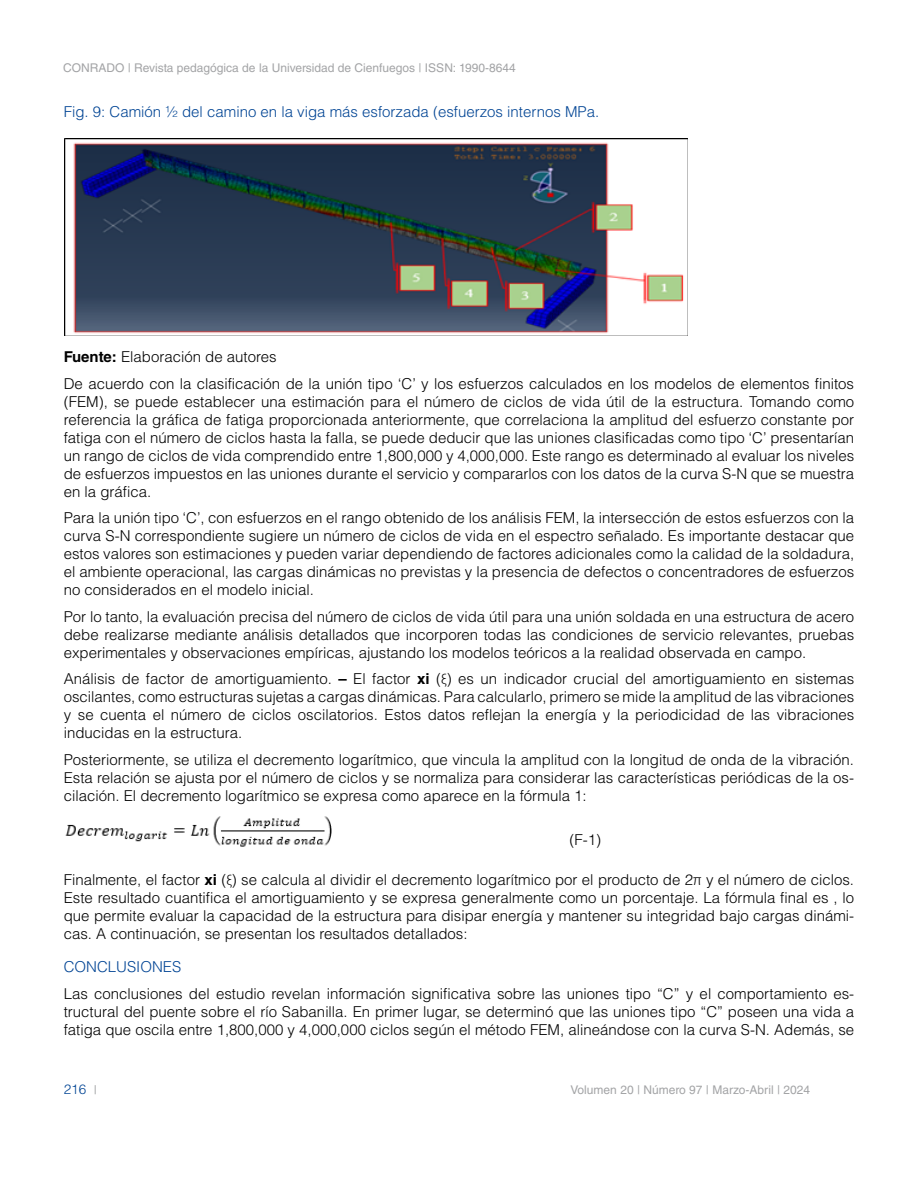
<style>
.page{position:relative;width:918px;height:1188px;background:#fff}
.page>*{position:absolute;margin:0;border:0;box-sizing:border-box;transform-origin:0 0}
.t1{font:300 15px/18px "Helvetica LT Std";color:#000;text-align:justify}
.t2{font:300 15px "Helvetica LT Std";color:#004494}
.t3{font:300 13.5px "Helvetica LT Std";color:#004494}
.t4{font:12px "Helvetica LT Std";color:#a3a4a6}
.s1{font-weight:700}
.s2{font-family:"Calibri"}
.s3{font-weight:400;font-size:12px;color:#a3a4a6}
</style>
<div class="page">
<img style="left:64px;top:138px;width:624px;height:198px">
<img style="left:65px;top:816px;width:267px;height:31px">
<p class="t4" style="left:63px;top:61px;width:454px">CONRADO | Revista pedagógica de la Universidad de Cienfuegos | ISSN: 1990-8644</p>
<p class="t2" style="left:64px;top:102px;width:537px">Fig. 9: Camión ½ del camino en la viga más esforzada (esfuerzos internos MPa.</p>
<p class="t1" style="left:64px;top:343px;width:792px;line-height:26.5px"><span class="s1">Fuente:</span> Elaboración de autores<br>De acuerdo con la clasificación de la unión tipo ‘C’ y los esfuerzos calculados en los modelos de elementos finitos</p>
<p class="t1" style="left:64px;top:392px;width:792px">(FEM), se puede establecer una estimación para el número de ciclos de vida útil de la estructura. Tomando como referencia la gráfica de fatiga proporcionada anteriormente, que correlaciona la amplitud del esfuerzo constante por fatiga con el número de ciclos hasta la falla, se puede deducir que las uniones clasificadas como tipo ‘C’ presentarían un rango de ciclos de vida comprendido entre 1,800,000 y 4,000,000. Este rango es determinado al evaluar los niveles de esfuerzos impuestos en las uniones durante el servicio y compararlos con los datos de la curva S-N que se muestra en la gráfica.</p>
<p class="t1" style="left:64px;top:509px;width:792px">Para la unión tipo ‘C’, con esfuerzos en el rango obtenido de los análisis FEM, la intersección de estos esfuerzos con la curva S-N correspondiente sugiere un número de ciclos de vida en el espectro señalado. Es importante destacar que estos valores son estimaciones y pueden variar dependiendo de factores adicionales como la calidad de la soldadura, el ambiente operacional, las cargas dinámicas no previstas y la presencia de defectos o concentradores de esfuerzos no considerados en el modelo inicial.</p>
<p class="t1" style="left:64px;top:607px;width:792px">Por lo tanto, la evaluación precisa del número de ciclos de vida útil para una unión soldada en una estructura de acero debe realizarse mediante análisis detallados que incorporen todas las condiciones de servicio relevantes, pruebas experimentales y observaciones empíricas, ajustando los modelos teóricos a la realidad observada en campo.</p>
<p class="t1" style="left:64px;top:670px;width:792px">Análisis de factor de amortiguamiento. <span class="s1">–</span> El factor <span class="s1">xi</span> (<span class="s2">ξ</span>) es un indicador crucial del amortiguamiento en sistemas oscilantes, como estructuras sujetas a cargas dinámicas. Para calcularlo, primero se mide la amplitud de las vibraciones y se cuenta el número de ciclos oscilatorios. Estos datos reflejan la energía y la periodicidad de las vibraciones inducidas en la estructura.</p>
<p class="t1" style="left:64px;top:750px;width:792px">Posteriormente, se utiliza el decremento logarítmico, que vincula la amplitud con la longitud de onda de la vibración.<br>Esta relación se ajusta por el número de ciclos y se normaliza para considerar las características periódicas de la os&shy;cilación. El decremento logarítmico se expresa como aparece en la fórmula 1:</p>
<p class="t1" style="left:569px;top:831px;width:33px">(F-1)</p>
<p class="t1" style="left:64px;top:870px;width:792px">Finalmente, el factor <span class="s1">xi</span> (<span class="s2">ξ</span>) se calcula al dividir el decremento logarítmico por el producto de 2π y el número de ciclos.<br>Este resultado cuantifica el amortiguamiento y se expresa generalmente como un porcentaje. La fórmula final es , lo que permite evaluar la capacidad de la estructura para disipar energía y mantener su integridad bajo cargas dinámi&shy;cas. A continuación, se presentan los resultados detallados:</p>
<p class="t2" style="left:64px;top:958px;width:119px">CONCLUSIONES</p>
<p class="t1" style="left:64px;top:984px;width:792px">Las conclusiones del estudio revelan información significativa sobre las uniones tipo “C” y el comportamiento es&shy;tructural del puente sobre el río Sabanilla. En primer lugar, se determinó que las uniones tipo “C” poseen una vida a fatiga que oscila entre 1,800,000 y 4,000,000 ciclos según el método FEM, alineándose con la curva S-N. Además, se</p>
<p class="t3" style="left:64px;top:1081px;width:35px">216 <span class="s3">|</span></p>
<p class="t4" style="left:571px;top:1083px;width:241px">Volumen 20 | Número 97 | Marzo-Abril | 2024</p>
</div>
